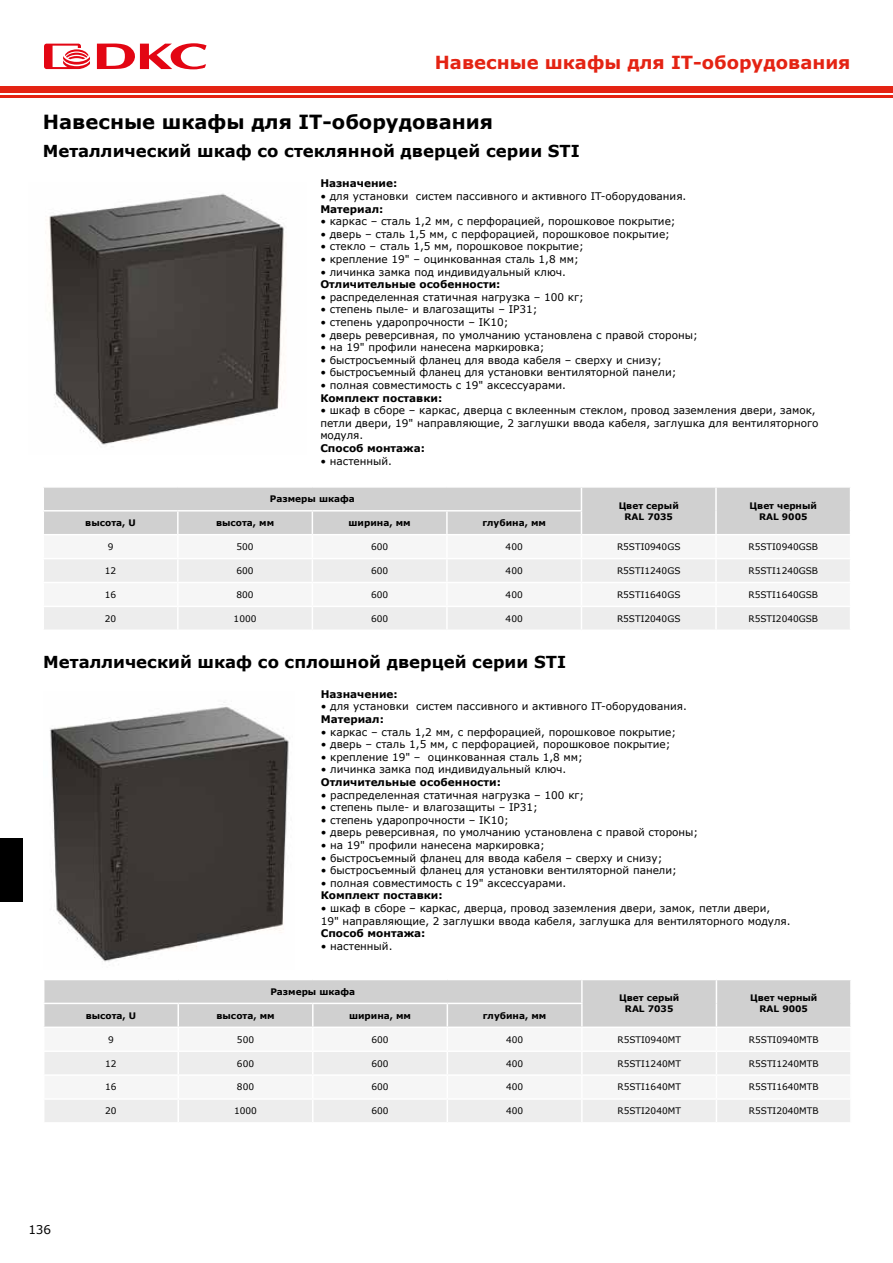
<style>
.page{position:relative;width:893px;height:1263px;background:#fff}
.page>*{position:absolute;margin:0;border:0;box-sizing:border-box;transform-origin:0 0}
.t1{font:700 19.5px "Verdana";color:#000}
.t2{font:700 18px "Verdana";color:#e42313}
.t3{font:700 16.5px "Verdana";color:#000}
.t4{font:12px "Verdana";color:#000}
.t5{font:10.5px/12.6px "Verdana";color:#000}
.t6{font:700 10.5px "Verdana";color:#000}
.t7{font:9px "Verdana";color:#000}
.t8{font:700 9px/10.8px "Verdana";color:#000;text-align:center}
</style>
<div class="page">
<div style="left:0;top:87px;width:893px;height:6px;background:#e42313"></div>
<hr style="left:0;top:95px;width:893px;height:3px;background:#e42313">
<svg style="left:44px;top:44px;width:46px;height:25px"></svg>
<svg style="left:97px;top:43px;width:110px;height:26px"></svg>
<div style="left:0;top:838px;width:22px;height:64px;background:#000"></div>
<svg style="left:44px;top:487px;width:806px;height:142px"></svg>
<svg style="left:44px;top:980px;width:807px;height:142px"></svg>
<hr style="left:850px;top:1100px;width:2px;height:22px;background:#fff">
<img style="left:50px;top:702px;width:239px;height:260px">
<img style="left:49px;top:193px;width:235px;height:252px">
<h2 class="t2" style="left:435px;top:49px;width:417px">Навесные шкафы для IT-оборудования</h2>
<h1 class="t1" style="left:43px;top:108px;width:452px">Навесные шкафы для IT-оборудования</h1>
<h3 class="t3" style="left:43px;top:139px;width:538px">Металлический шкаф со стеклянной дверцей серии STI</h3>
<p class="t6" style="left:320px;top:176px;width:79px">Назначение:</p>
<p class="t5" style="left:320px;top:190px;width:368px">• для установки систем пассивного и активного IT-оборудования.</p>
<p class="t6" style="left:320px;top:201px;width:65px">Материал:</p>
<p class="t5" style="left:320px;top:215px;width:357px">• каркас – сталь 1,2 мм, с перфорацией, порошковое покрытие;</p>
<p class="t5" style="left:320px;top:227px;width:351px">• дверь – сталь 1,5 мм, с перфорацией, порошковое покрытие;</p>
<p class="t5" style="left:320px;top:240px;width:265px">• стекло – сталь 1,5 мм, порошковое покрытие;</p>
<p class="t5" style="left:320px;top:253px;width:260px">• крепление 19" – оцинкованная сталь 1,8 мм;</p>
<p class="t5" style="left:320px;top:265px;width:247px">• личинка замка под индивидуальный ключ.</p>
<p class="t6" style="left:320px;top:277px;width:182px">Отличительные особенности:</p>
<p class="t5" style="left:320px;top:290px;width:265px">• распределенная статичная нагрузка – 100 кг;</p>
<p class="t5" style="left:320px;top:303px;width:219px">• степень пыле- и влагозащиты – IP31;</p>
<p class="t5" style="left:320px;top:316px;width:190px">• степень ударопрочности – IK10;</p>
<p class="t5" style="left:320px;top:328px;width:379px">• дверь реверсивная, по умолчанию установлена с правой стороны;</p>
<p class="t5" style="left:320px;top:341px;width:226px">• на 19" профили нанесена маркировка;</p>
<p class="t5" style="left:320px;top:353px;width:343px">• быстросъемный фланец для ввода кабеля – сверху и снизу;</p>
<p class="t5" style="left:320px;top:366px;width:358px">• быстросъемный фланец для установки вентиляторной панели;</p>
<p class="t5" style="left:320px;top:379px;width:247px">• полная совместимость с 19" аксессуарами.</p>
<p class="t6" style="left:320px;top:390px;width:123px">Комплект поставки:</p>
<p class="t5" style="left:320px;top:404px;width:500px">• шкаф в сборе – каркас, дверца с вклеенным стеклом, провод заземления двери, замок, петли двери, 19" направляющие, 2 заглушки ввода кабеля, заглушка для вентиляторного модуля.</p>
<p class="t6" style="left:320px;top:441px;width:106px">Способ монтажа:</p>
<p class="t5" style="left:320px;top:454px;width:73px">• настенный.</p>
<p class="t8" style="left:270px;top:493px;width:86px">Размеры шкафа</p>
<p class="t8" style="left:619px;top:500px;width:62px">Цвет серый<br>RAL 7035</p>
<p class="t8" style="left:750px;top:500px;width:69px">Цвет черный<br>RAL 9005</p>
<p class="t8" style="left:85px;top:517px;width:52px">высота, U</p>
<p class="t8" style="left:216px;top:517px;width:60px">высота, мм</p>
<p class="t8" style="left:349px;top:517px;width:64px">ширина, мм</p>
<p class="t8" style="left:482px;top:517px;width:65px">глубина, мм</p>
<p class="t7" style="left:108px;top:541px;width:7px">9</p>
<p class="t7" style="left:237px;top:541px;width:19px">500</p>
<p class="t7" style="left:371px;top:541px;width:19px">600</p>
<p class="t7" style="left:506px;top:541px;width:19px">400</p>
<p class="t7" style="left:617px;top:541px;width:65px">R5STI0940GS</p>
<p class="t7" style="left:748px;top:541px;width:71px">R5STI0940GSB</p>
<p class="t7" style="left:105px;top:564px;width:13px">12</p>
<p class="t7" style="left:237px;top:564px;width:19px">600</p>
<p class="t7" style="left:371px;top:564px;width:19px">600</p>
<p class="t7" style="left:506px;top:564px;width:19px">400</p>
<p class="t7" style="left:617px;top:564px;width:65px">R5STI1240GS</p>
<p class="t7" style="left:748px;top:564px;width:71px">R5STI1240GSB</p>
<p class="t7" style="left:105px;top:588px;width:13px">16</p>
<p class="t7" style="left:237px;top:588px;width:19px">800</p>
<p class="t7" style="left:371px;top:588px;width:19px">600</p>
<p class="t7" style="left:506px;top:588px;width:19px">400</p>
<p class="t7" style="left:617px;top:588px;width:65px">R5STI1640GS</p>
<p class="t7" style="left:748px;top:588px;width:71px">R5STI1640GSB</p>
<p class="t7" style="left:105px;top:612px;width:13px">20</p>
<p class="t7" style="left:234px;top:612px;width:24px">1000</p>
<p class="t7" style="left:371px;top:612px;width:19px">600</p>
<p class="t7" style="left:506px;top:612px;width:19px">400</p>
<p class="t7" style="left:617px;top:612px;width:65px">R5STI2040GS</p>
<p class="t7" style="left:748px;top:612px;width:71px">R5STI2040GSB</p>
<h3 class="t3" style="left:43px;top:650px;width:524px">Металлический шкаф со сплошной дверцей серии STI</h3>
<p class="t6" style="left:321px;top:686px;width:79px">Назначение:</p>
<p class="t5" style="left:321px;top:700px;width:368px">• для установки систем пассивного и активного IT-оборудования.</p>
<p class="t6" style="left:321px;top:712px;width:65px">Материал:</p>
<p class="t5" style="left:321px;top:725px;width:357px">• каркас – сталь 1,2 мм, с перфорацией, порошковое покрытие;</p>
<p class="t5" style="left:321px;top:738px;width:351px">• дверь – сталь 1,5 мм, с перфорацией, порошковое покрытие;</p>
<p class="t5" style="left:321px;top:750px;width:264px">• крепление 19" – оцинкованная сталь 1,8 мм;</p>
<p class="t5" style="left:321px;top:763px;width:247px">• личинка замка под индивидуальный ключ.</p>
<p class="t6" style="left:321px;top:775px;width:182px">Отличительные особенности:</p>
<p class="t5" style="left:321px;top:788px;width:265px">• распределенная статичная нагрузка – 100 кг;</p>
<p class="t5" style="left:321px;top:801px;width:219px">• степень пыле- и влагозащиты – IP31;</p>
<p class="t5" style="left:321px;top:813px;width:190px">• степень ударопрочности – IK10;</p>
<p class="t5" style="left:321px;top:826px;width:379px">• дверь реверсивная, по умолчанию установлена с правой стороны;</p>
<p class="t5" style="left:321px;top:839px;width:226px">• на 19" профили нанесена маркировка;</p>
<p class="t5" style="left:321px;top:851px;width:343px">• быстросъемный фланец для ввода кабеля – сверху и снизу;</p>
<p class="t5" style="left:321px;top:864px;width:358px">• быстросъемный фланец для установки вентиляторной панели;</p>
<p class="t5" style="left:321px;top:876px;width:247px">• полная совместимость с 19" аксессуарами.</p>
<p class="t6" style="left:321px;top:888px;width:123px">Комплект поставки:</p>
<p class="t5" style="left:321px;top:902px;width:471px">• шкаф в сборе – каркас, дверца, провод заземления двери, замок, петли двери,<br>19" направляющие, 2 заглушки ввода кабеля, заглушка для вентиляторного модуля.</p>
<p class="t6" style="left:321px;top:926px;width:106px">Способ монтажа:</p>
<p class="t5" style="left:321px;top:939px;width:73px">• настенный.</p>
<p class="t8" style="left:270px;top:986px;width:86px">Размеры шкафа</p>
<p class="t8" style="left:619px;top:992px;width:62px">Цвет серый<br>RAL 7035</p>
<p class="t8" style="left:750px;top:992px;width:69px">Цвет черный<br>RAL 9005</p>
<p class="t8" style="left:86px;top:1010px;width:52px">высота, U</p>
<p class="t8" style="left:216px;top:1010px;width:60px">высота, мм</p>
<p class="t8" style="left:349px;top:1010px;width:64px">ширина, мм</p>
<p class="t8" style="left:483px;top:1010px;width:65px">глубина, мм</p>
<p class="t7" style="left:108px;top:1033px;width:7px">9</p>
<p class="t7" style="left:237px;top:1033px;width:19px">500</p>
<p class="t7" style="left:371px;top:1033px;width:19px">600</p>
<p class="t7" style="left:506px;top:1033px;width:19px">400</p>
<p class="t7" style="left:617px;top:1033px;width:65px">R5STI0940MT</p>
<p class="t7" style="left:749px;top:1033px;width:71px">R5STI0940MTB</p>
<p class="t7" style="left:105px;top:1057px;width:13px">12</p>
<p class="t7" style="left:237px;top:1057px;width:19px">600</p>
<p class="t7" style="left:371px;top:1057px;width:19px">600</p>
<p class="t7" style="left:506px;top:1057px;width:19px">400</p>
<p class="t7" style="left:617px;top:1057px;width:65px">R5STI1240MT</p>
<p class="t7" style="left:749px;top:1057px;width:71px">R5STI1240MTB</p>
<p class="t7" style="left:105px;top:1081px;width:13px">16</p>
<p class="t7" style="left:237px;top:1081px;width:19px">800</p>
<p class="t7" style="left:371px;top:1081px;width:19px">600</p>
<p class="t7" style="left:506px;top:1081px;width:19px">400</p>
<p class="t7" style="left:617px;top:1081px;width:65px">R5STI1640MT</p>
<p class="t7" style="left:749px;top:1081px;width:71px">R5STI1640MTB</p>
<p class="t7" style="left:105px;top:1105px;width:13px">20</p>
<p class="t7" style="left:234px;top:1105px;width:24px">1000</p>
<p class="t7" style="left:371px;top:1105px;width:19px">600</p>
<p class="t7" style="left:506px;top:1105px;width:19px">400</p>
<p class="t7" style="left:617px;top:1105px;width:65px">R5STI2040MT</p>
<p class="t7" style="left:749px;top:1105px;width:71px">R5STI2040MTB</p>
<p class="t4" style="left:28px;top:1221px;width:24px">136</p>
</div>
